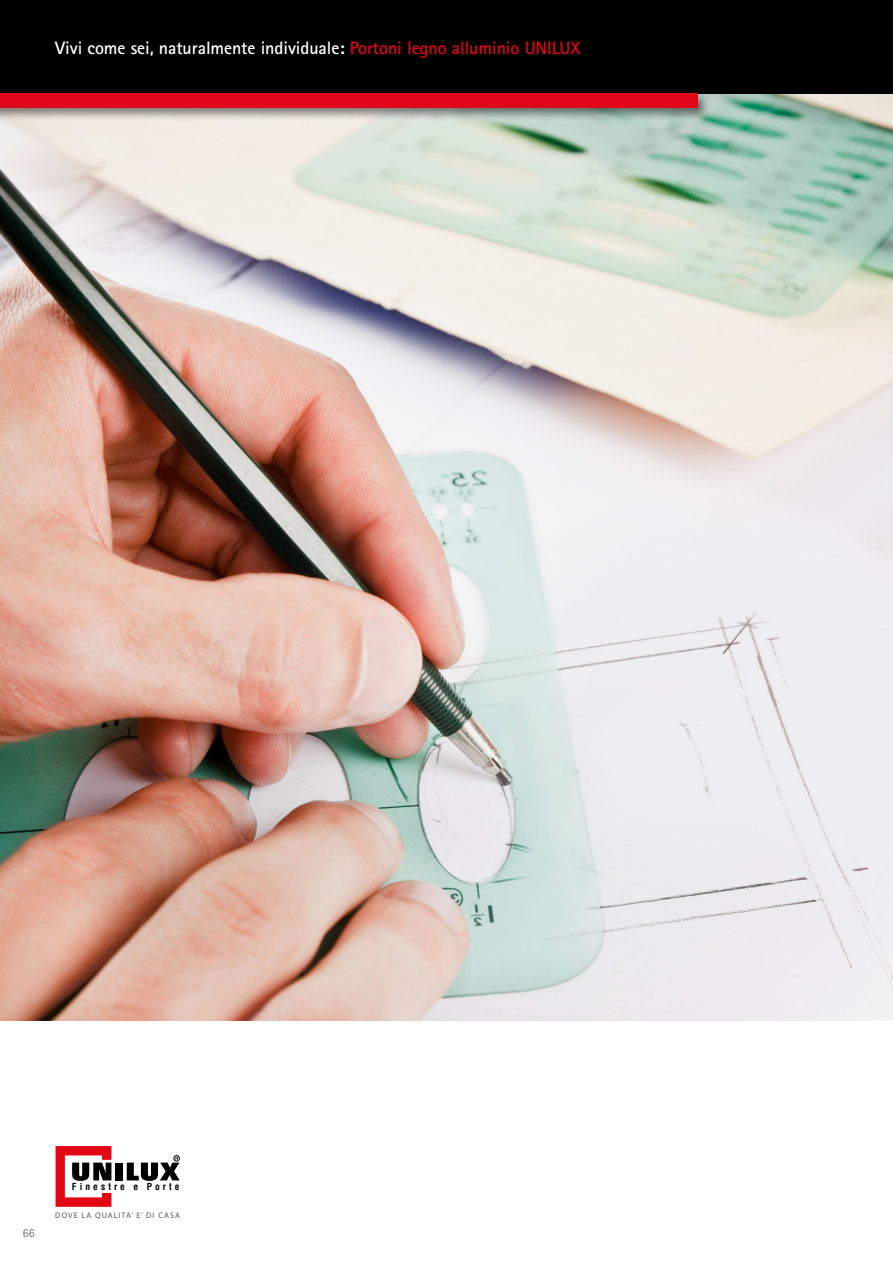
<style>
.page{position:relative;width:893px;height:1263px;background:#fff}
.page>*{position:absolute;margin:0;border:0;box-sizing:border-box;transform-origin:0 0}
.t1{font:700 18px "AT Rotis Sans Serif";letter-spacing:-.005em;color:#fff}
.t2{font:300 12px "AT Rotis Sans Serif";color:#575756}
.t3{font:700 condensed 9.45px "Helvetica";letter-spacing:.325em;color:#000}
.t4{font:700 8.1px "Rotis Sans Serif";letter-spacing:.13em;color:#575756}
.s1{color:#e30613}
</style>
<div class="page">
<img style="left:0;top:94px;width:893px;height:926px">
<div style="left:0;top:0;width:893px;height:94px;background:#000"></div>
<div style="left:0;top:90px;width:710px;height:31px;background:#000;opacity:.5"></div>
<div style="left:0;top:94px;width:697px;height:14px;background:#e2061b"></div>
<svg style="left:56px;top:1146px;width:55px;height:61px"></svg>
<div style="left:116px;top:1162px;width:7px;height:18px;background:#000"></div>
<svg style="left:127px;top:1155px;width:53px;height:26px"></svg>
<p class="t1" style="left:55px;top:36px;width:527px">Vivi come sei, naturalmente individuale: <span class="s1">Portoni legno alluminio UNILUX</span></p>
<p class="t2" style="left:23px;top:1226px;width:13px">66</p>
<p class="t3" style="left:72px;top:1181px;width:109px">Finestre e Porte</p>
<p class="t4" style="left:55px;top:1210px;width:126px">DOVE LA QUALITA’ E’ DI CASA</p>
</div>
